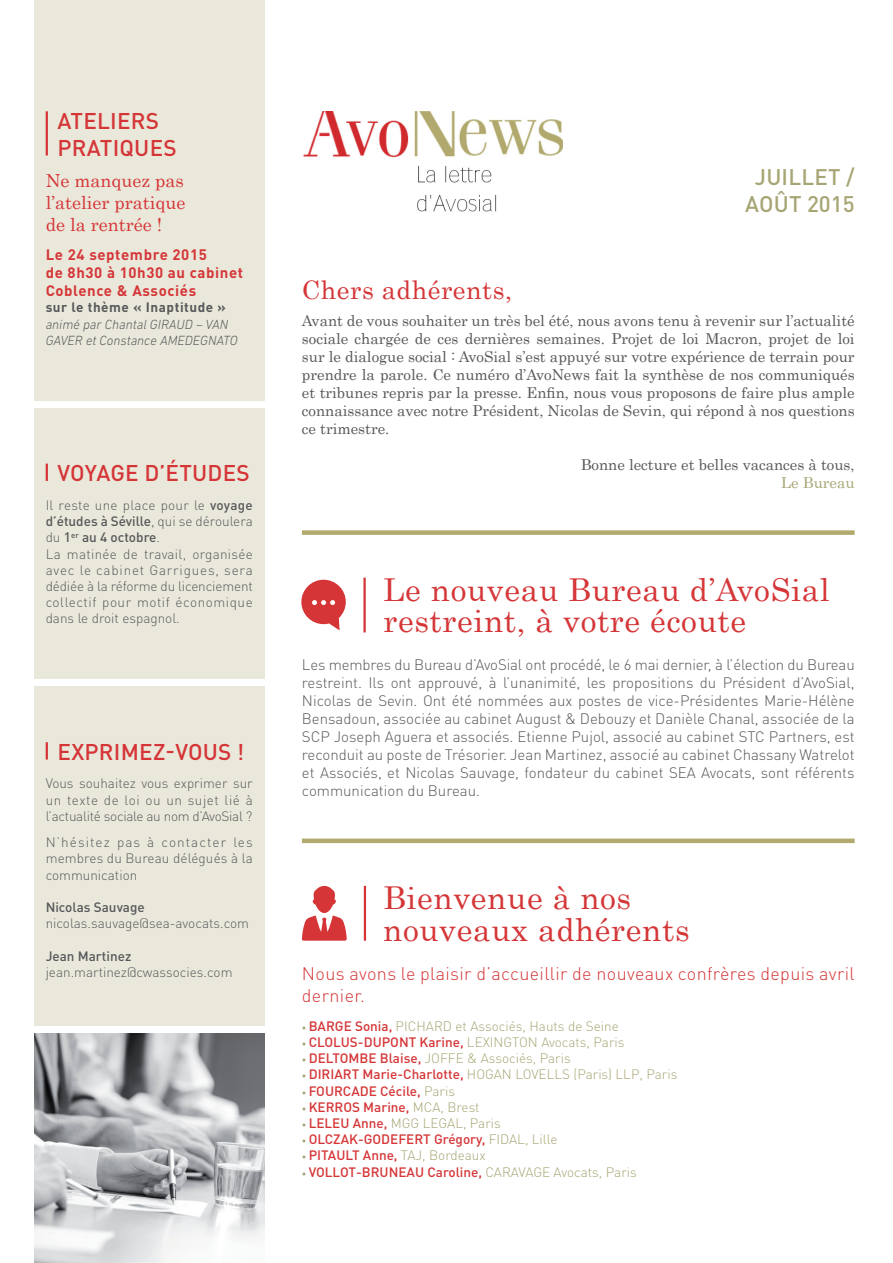
<style>
.page{position:relative;width:893px;height:1263px;background:#fff}
.page>*{position:absolute;margin:0;border:0;box-sizing:border-box;transform-origin:0 0}
.t1{font:31.5px/31.5px "Century";letter-spacing:.02em;color:#d53638}
.t2{font:25.5px "Century";letter-spacing:.02em;color:#d53537}
.t3{font:500 22.5px "DIN Pro";letter-spacing:.01em;color:#d53537}
.t4{font:500 22.35px "DIN Pro";letter-spacing:.01em;color:#a7a574}
.t5{font:300 18px/21.6px "DIN Pro";letter-spacing:.02em;color:#d53537}
.t6{font:18px "Century";color:#d53537}
.t7{font:300 15px/18px "DIN Pro";color:#57585a;text-align:justify}
.t8{font:15px/18px "Century";color:#57585a;text-align:justify}
.t9{font:700 15px/18px "DIN Pro";letter-spacing:.04em;color:#d53638}
.t10{font:15px "Century";color:#a7a574}
.t11{font:300 13.5px/16.2px "DIN Pro";color:#57585a;text-align:justify}
.t12{font:300 13.5px "DIN Pro";color:#a7a574}
.t13{font:500 13.5px "DIN Pro";color:#d53537}
.t14{font:italic 300 13.5px/16.2px "DIN Next LT Pro";color:#57585a}
.t15{font:500 13.5px "DIN Pro";color:#57585a}
.t16{font:700 13.5px "DIN Pro";letter-spacing:.04em;color:#57585a}
.s1{font-weight:500}
.s2{font-weight:500;font-size:9px}
.s3{font-weight:500;color:#d53537}
.s4{font-size:9px;color:#a7a574}
.s5{font-weight:300;color:#a7a574}
</style>
<div class="page">
<div style="left:34px;top:0;width:230px;height:1263px;background:#eae8db"></div>
<img style="left:34px;top:1033px;width:230px;height:230px">
<hr style="left:46px;top:111px;width:2px;height:44px;background:#d53537">
<svg style="left:46px;top:742px;width:2px;height:17px"></svg>
<svg style="left:46px;top:464px;width:2px;height:17px"></svg>
<div style="left:34px;top:401px;width:230px;height:6px;background:#fff"></div>
<div style="left:34px;top:680px;width:230px;height:6px;background:#fff"></div>
<div style="left:34px;top:1026px;width:230px;height:7px;background:#fff"></div>
<img style="left:303px;top:111px;width:260px;height:101px">
<div style="left:302px;top:530px;width:553px;height:5px;background:#b2a96e"></div>
<div style="left:302px;top:838px;width:553px;height:5px;background:#b2a96e"></div>
<hr style="left:364px;top:886px;width:2px;height:55px;background:#d53537">
<hr style="left:363px;top:578px;width:3px;height:54px;background:#d53537">
<svg style="left:302px;top:886px;width:45px;height:55px"></svg>
<svg style="left:301px;top:580px;width:45px;height:50px"></svg>
<p class="t3" style="left:58px;top:105px;width:103px">ATELIERS</p>
<p class="t3" style="left:58px;top:132px;width:121px">PRATIQUES</p>
<p class="t6" style="left:46px;top:166px;width:140px">Ne manquez pas</p>
<p class="t6" style="left:46px;top:187px;width:141px">l’atelier pratique</p>
<p class="t6" style="left:46px;top:209px;width:118px">de la rentrée !</p>
<p class="t9" style="left:46px;top:245px;width:163px">Le 24 septembre 2015</p>
<p class="t9" style="left:46px;top:263px;width:199px">de 8h30 à 10h30 au cabinet<br>Coblence &amp; Associés</p>
<p class="t16" style="left:46px;top:298px;width:182px">sur le thème « Inaptitude »</p>
<p class="t14" style="left:46px;top:316px;width:193px">animé par Chantal GIRAUD – VAN<br>GAVER et Constance AMEDEGNATO</p>
<p class="t3" style="left:58px;top:457px;width:194px">VOYAGE D’ÉTUDES</p>
<p class="t11" style="left:46px;top:496px;width:209px">Il reste une place pour le <span class="s1">voyage d’études à Séville</span>, qui se déroulera du <span class="s1">1</span><sup>er</sup> <span class="s1">au 4 octobre</span>.</p>
<p class="t11" style="left:46px;top:545px;width:209px">La matinée de travail, organisée avec le cabinet Garrigues, sera dédiée à la réforme du licenciement collectif pour motif économique dans le droit espagnol.</p>
<p class="t3" style="left:58px;top:736px;width:188px">EXPRIMEZ-VOUS !</p>
<p class="t11" style="left:46px;top:775px;width:209px">Vous souhaitez vous exprimer sur un texte de loi ou un sujet lié à l’actualité sociale au nom d’AvoSial ?</p>
<p class="t11" style="left:46px;top:834px;width:209px">N’hésitez pas à contacter les membres du Bureau délégués à la communication</p>
<p class="t15" style="left:46px;top:898px;width:101px">Nicolas Sauvage</p>
<p class="t11" style="left:46px;top:915px;width:205px">nicolas.sauvage@sea-avocats.com</p>
<p class="t15" style="left:46px;top:946px;width:87px">Jean Martinez</p>
<p class="t11" style="left:46px;top:963px;width:188px">jean.martinez@cwassocies.com</p>
<p class="t4" style="left:755px;top:162px;width:101px">JUILLET /</p>
<p class="t4" style="left:745px;top:189px;width:111px">AOÛT 2015</p>
<p class="t2" style="left:302px;top:268px;width:212px">Chers adhérents,</p>
<p class="t8" style="left:302px;top:310px;width:554px">Avant de vous souhaiter un très bel été, nous avons tenu à revenir sur l’actualité sociale chargée de ces dernières semaines. Projet de loi Macron, projet de loi sur le dialogue social : AvoSial s’est appuyé sur votre expérience de terrain pour prendre la parole. Ce numéro d’AvoNews fait la synthèse de nos communiqués et tribunes repris par la presse. Enfin, nous vous proposons de faire plus ample connaissance avec notre Président, Nicolas de Sevin, qui répond à nos questions ce trimestre.</p>
<p class="t8" style="left:581px;top:454px;width:275px">Bonne lecture et belles vacances à tous,</p>
<p class="t10" style="left:781px;top:470px;width:75px">Le Bureau</p>
<p class="t1" style="left:383px;top:571px;width:448px">Le nouveau Bureau d’AvoSial restreint, à votre écoute</p>
<p class="t7" style="left:302px;top:655px;width:554px">Les membres du Bureau d’AvoSial ont procédé, le 6 mai dernier, à l’élection du Bureau restreint. Ils ont approuvé, à l’unanimité, les propositions du Président d’AvoSial, Nicolas de Sevin. Ont été nommées aux postes de vice-Présidentes Marie-Hélène Bensadoun, associée au cabinet August &amp; Debouzy et Danièle Chanal, associée de la SCP Joseph Aguera et associés. Etienne Pujol, associé au cabinet STC Partners, est reconduit au poste de Trésorier. Jean Martinez, associé au cabinet Chassany Watrelot et Associés, et Nicolas Sauvage, fondateur du cabinet SEA Avocats, sont référents communication du Bureau.</p>
<p class="t1" style="left:383px;top:879px;width:249px">Bienvenue à nos</p>
<p class="t1" style="left:383px;top:911px;width:308px">nouveaux adhérents</p>
<p class="t5" style="left:302px;top:962px;width:554px">Nous avons le plaisir d’accueillir de nouveaux confrères depuis avril dernier.</p>
<p class="t12" style="left:302px;top:1017px;width:318px"><span class="s2">•</span> <span class="s3">BARGE Sonia,</span> PICHARD et Associés, Hauts de Seine</p>
<p class="t12" style="left:302px;top:1033px;width:324px"><span class="s2">•</span> <span class="s3">CLOLUS-DUPONT Karine,</span> LEXINGTON Avocats, Paris</p>
<p class="t12" style="left:302px;top:1049px;width:270px"><span class="s2">•</span> <span class="s3">DELTOMBE Blaise,</span> JOFFE &amp; Associés, Paris</p>
<p class="t12" style="left:302px;top:1065px;width:377px"><span class="s2">•</span> <span class="s3">DIRIART Marie-Charlotte,</span> HOGAN LOVELLS (Paris) LLP, Paris</p>
<p class="t13" style="left:302px;top:1081px;width:155px"><span class="s4">•</span> FOURCADE Cécile, <span class="s5">Paris</span></p>
<p class="t13" style="left:302px;top:1098px;width:179px"><span class="s4">•</span> KERROS Marine, <span class="s5">MCA, Brest</span></p>
<p class="t12" style="left:302px;top:1114px;width:200px"><span class="s2">•</span> <span class="s3">LELEU Anne,</span> MGG LEGAL, Paris</p>
<p class="t13" style="left:302px;top:1130px;width:257px"><span class="s4">•</span> OLCZAK-GODEFERT Grégory, <span class="s5">FIDAL, Lille</span></p>
<p class="t13" style="left:302px;top:1146px;width:185px"><span class="s4">•</span> PITAULT Anne, <span class="s5">TAJ, Bordeaux</span></p>
<p class="t13" style="left:302px;top:1162px;width:336px"><span class="s4">•</span> VOLLOT-BRUNEAU Caroline, <span class="s5">CARAVAGE Avocats, Paris</span></p>
</div>
